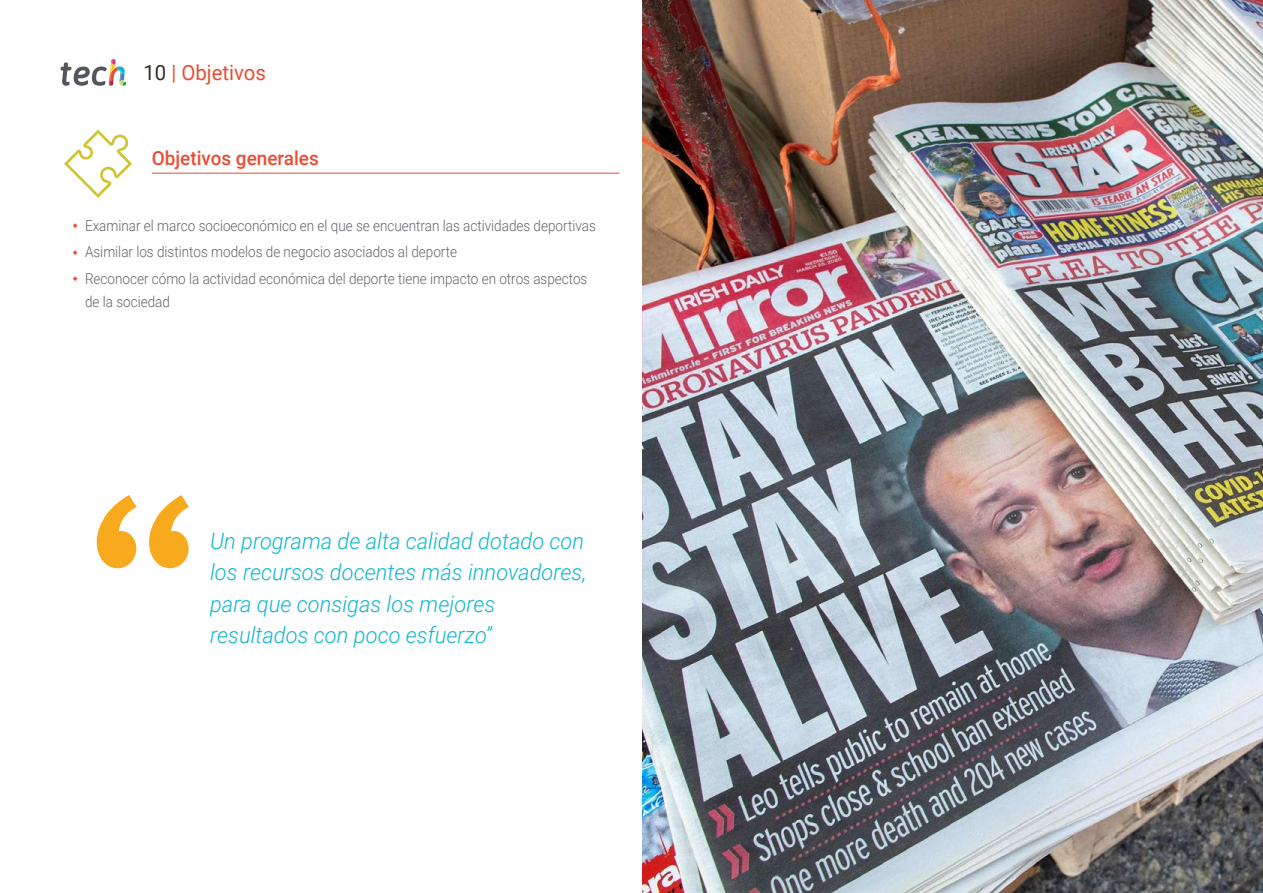
<style>
.page{position:relative;width:1263px;height:893px;background:#fff}
.page>*{position:absolute;margin:0;border:0;box-sizing:border-box;transform-origin:0 0}
.t1{font:italic 300 22.5px/31.5px "Roboto";color:#0fb6cf}
.t2{font:21px "Roboto";color:#e94d35}
.t3{font:500 19.5px "Roboto";color:#e94d35}
.t4{font:300 15px/26.7px "Roboto";color:#61646a;scale:.9 1}
.s1{color:#312e20}
</style>
<div class="page">
<hr style="left:152px;top:173px;width:468px;height:1px;background:#e94d35">
<svg style="left:64px;top:130px;width:68px;height:68px"></svg>
<svg style="left:61px;top:59px;width:65px;height:27px"></svg>
<img style="left:642px;top:0;width:621px;height:893px">
<svg style="left:97px;top:495px;width:92px;height:73px"></svg>
<h2 class="t2" style="left:144px;top:57px;width:124px"><span class="s1">10</span> | Objetivos</h2>
<h3 class="t3" style="left:152px;top:144px;width:169px">Objetivos generales</h3>
<p class="t4" style="left:85px;top:211px;width:569px">Examinar el marco socioeconómico en el que se encuentran las actividades deportivas<br>Asimilar los distintos modelos de negocio asociados al deporte<br>Reconocer cómo la actividad económica del deporte tiene impacto en otros aspectos</p>
<p class="t4" style="left:85px;top:287px;width:96px">de la sociedad</p>
<h1 class="t1" style="left:210px;top:524px;width:378px">Un programa de alta calidad dotado con los recursos docentes más innovadores, para que consigas los mejores resultados con poco esfuerzo”</h1>
</div>
